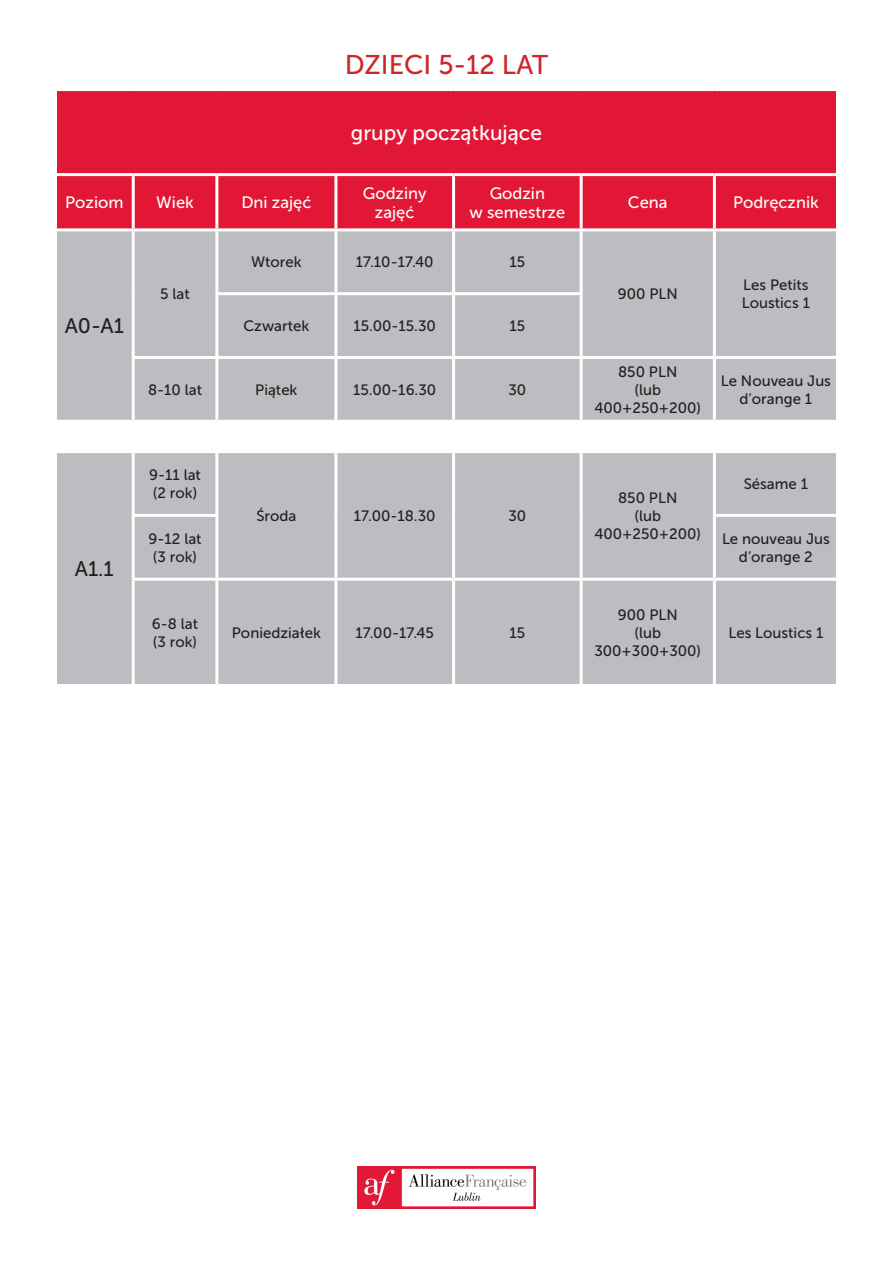
<style>
.page{position:relative;width:893px;height:1263px;background:#fff}
.page>*{position:absolute;margin:0;border:0;box-sizing:border-box;transform-origin:0 0}
.t1{font:27px "Museo Sans 500";color:#d1232a}
.t2{font:21px "Museo Sans 500";color:#fff}
.t3{font:21px "Museo Sans 500";color:#231f20}
.t4{font:16.5px/19.8px "Museo Sans 500";color:#fff;text-align:center}
.t5{font:15px/18px "Museo Sans 500";color:#231f20;text-align:center}
</style>
<div class="page">
<div style="left:57px;top:91px;width:779px;height:137px;background:#e21735"></div>
<div style="left:57px;top:231px;width:779px;height:189px;background:#bcbdc0"></div>
<hr style="left:54px;top:173px;width:79px;height:3px;background:#fff">
<hr style="left:133px;top:173px;width:84px;height:3px;background:#fff">
<hr style="left:132px;top:176px;width:3px;height:52px;background:#fff">
<hr style="left:217px;top:173px;width:119px;height:3px;background:#fff">
<hr style="left:215px;top:176px;width:3px;height:52px;background:#fff">
<hr style="left:336px;top:173px;width:118px;height:3px;background:#fff">
<hr style="left:334px;top:176px;width:3px;height:52px;background:#fff">
<hr style="left:454px;top:173px;width:127px;height:3px;background:#fff">
<hr style="left:452px;top:176px;width:3px;height:52px;background:#fff">
<hr style="left:581px;top:173px;width:133px;height:3px;background:#fff">
<hr style="left:580px;top:176px;width:3px;height:52px;background:#fff">
<hr style="left:714px;top:173px;width:125px;height:3px;background:#fff">
<hr style="left:713px;top:176px;width:3px;height:52px;background:#fff">
<hr style="left:132px;top:231px;width:3px;height:63px;background:#fff">
<hr style="left:215px;top:231px;width:3px;height:61px;background:#fff">
<hr style="left:334px;top:231px;width:3px;height:61px;background:#fff">
<hr style="left:452px;top:231px;width:3px;height:61px;background:#fff">
<hr style="left:580px;top:231px;width:3px;height:61px;background:#fff">
<hr style="left:713px;top:231px;width:3px;height:63px;background:#fff">
<hr style="left:132px;top:294px;width:3px;height:62px;background:#fff">
<hr style="left:215px;top:292px;width:121px;height:3px;background:#fff">
<hr style="left:215px;top:295px;width:3px;height:61px;background:#fff">
<hr style="left:336px;top:292px;width:118px;height:3px;background:#fff">
<hr style="left:334px;top:295px;width:3px;height:61px;background:#fff">
<hr style="left:454px;top:292px;width:129px;height:3px;background:#fff">
<hr style="left:452px;top:295px;width:3px;height:61px;background:#fff">
<hr style="left:580px;top:295px;width:3px;height:61px;background:#fff">
<hr style="left:713px;top:294px;width:3px;height:62px;background:#fff">
<hr style="left:132px;top:356px;width:85px;height:3px;background:#fff">
<hr style="left:132px;top:359px;width:3px;height:61px;background:#fff">
<hr style="left:217px;top:356px;width:119px;height:3px;background:#fff">
<hr style="left:215px;top:359px;width:3px;height:61px;background:#fff">
<hr style="left:336px;top:356px;width:118px;height:3px;background:#fff">
<hr style="left:334px;top:359px;width:3px;height:61px;background:#fff">
<hr style="left:454px;top:356px;width:127px;height:3px;background:#fff">
<hr style="left:452px;top:359px;width:3px;height:61px;background:#fff">
<hr style="left:581px;top:356px;width:133px;height:3px;background:#fff">
<hr style="left:580px;top:359px;width:3px;height:61px;background:#fff">
<hr style="left:714px;top:356px;width:125px;height:3px;background:#fff">
<hr style="left:713px;top:359px;width:3px;height:61px;background:#fff">
<img style="left:357px;top:1166px;width:179px;height:43px">
<div style="left:57px;top:453px;width:779px;height:231px;background:#bcbdc0"></div>
<hr style="left:132px;top:453px;width:3px;height:61px;background:#fff">
<hr style="left:215px;top:453px;width:3px;height:61px;background:#fff">
<hr style="left:334px;top:453px;width:3px;height:62px;background:#fff">
<hr style="left:452px;top:453px;width:3px;height:62px;background:#fff">
<hr style="left:580px;top:453px;width:3px;height:62px;background:#fff">
<hr style="left:713px;top:453px;width:3px;height:61px;background:#fff">
<hr style="left:132px;top:514px;width:86px;height:3px;background:#fff">
<hr style="left:132px;top:517px;width:3px;height:61px;background:#fff">
<hr style="left:215px;top:517px;width:3px;height:61px;background:#fff">
<hr style="left:334px;top:515px;width:3px;height:63px;background:#fff">
<hr style="left:452px;top:515px;width:3px;height:63px;background:#fff">
<hr style="left:580px;top:515px;width:3px;height:63px;background:#fff">
<hr style="left:713px;top:514px;width:126px;height:3px;background:#fff">
<hr style="left:713px;top:517px;width:3px;height:61px;background:#fff">
<hr style="left:132px;top:578px;width:85px;height:3px;background:#fff">
<hr style="left:132px;top:581px;width:3px;height:103px;background:#fff">
<hr style="left:217px;top:578px;width:119px;height:3px;background:#fff">
<hr style="left:215px;top:581px;width:3px;height:103px;background:#fff">
<hr style="left:336px;top:578px;width:118px;height:3px;background:#fff">
<hr style="left:334px;top:581px;width:3px;height:103px;background:#fff">
<hr style="left:454px;top:578px;width:127px;height:3px;background:#fff">
<hr style="left:452px;top:581px;width:3px;height:103px;background:#fff">
<hr style="left:581px;top:578px;width:133px;height:3px;background:#fff">
<hr style="left:580px;top:581px;width:3px;height:103px;background:#fff">
<hr style="left:714px;top:578px;width:125px;height:3px;background:#fff">
<hr style="left:713px;top:581px;width:3px;height:103px;background:#fff">
<p class="t1" style="left:345px;top:50px;width:205px">DZIECI 5-12 LAT</p>
<p class="t2" style="left:351px;top:121px;width:193px">grupy początkujące</p>
<p class="t4" style="left:65px;top:193px;width:60px">Poziom</p>
<p class="t4" style="left:156px;top:193px;width:39px">Wiek</p>
<p class="t4" style="left:241px;top:193px;width:72px">Dni zajęć</p>
<p class="t4" style="left:363px;top:183px;width:65px">Godziny zajęć</p>
<p class="t4" style="left:490px;top:183px;width:57px">Godzin</p>
<p class="t4" style="left:470px;top:203px;width:97px">w semestrze</p>
<p class="t3" style="left:65px;top:315px;width:61px">A0-A1</p>
<p class="t5" style="left:160px;top:285px;width:31px">5 lat</p>
<p class="t5" style="left:251px;top:253px;width:52px">Wtorek</p>
<p class="t5" style="left:356px;top:253px;width:79px">17.10-17.40</p>
<p class="t5" style="left:509px;top:253px;width:17px">15</p>
<p class="t5" style="left:243px;top:317px;width:67px">Czwartek</p>
<p class="t5" style="left:354px;top:317px;width:84px">15.00-15.30</p>
<p class="t5" style="left:509px;top:317px;width:17px">15</p>
<p class="t5" style="left:148px;top:381px;width:55px">8-10 lat</p>
<p class="t5" style="left:255px;top:381px;width:44px">Piątek</p>
<p class="t5" style="left:353px;top:381px;width:84px">15.00-16.30</p>
<p class="t5" style="left:508px;top:381px;width:19px">30</p>
<p class="t3" style="left:75px;top:558px;width:41px">A1.1</p>
<p class="t5" style="left:149px;top:466px;width:53px">9-11 lat</p>
<p class="t5" style="left:153px;top:484px;width:46px">(2 rok)</p>
<p class="t5" style="left:149px;top:530px;width:55px">9-12 lat</p>
<p class="t5" style="left:153px;top:548px;width:46px">(3 rok)</p>
<p class="t5" style="left:152px;top:615px;width:48px">6-8 lat</p>
<p class="t5" style="left:153px;top:633px;width:46px">(3 rok)</p>
<p class="t5" style="left:256px;top:507px;width:42px">Środa</p>
<p class="t5" style="left:354px;top:507px;width:83px">17.00-18.30</p>
<p class="t5" style="left:508px;top:507px;width:19px">30</p>
<p class="t5" style="left:232px;top:624px;width:91px">Poniedziałek</p>
<p class="t5" style="left:355px;top:624px;width:80px">17.00-17.45</p>
<p class="t5" style="left:509px;top:624px;width:17px">15</p>
<p class="t4" style="left:628px;top:193px;width:41px">Cena</p>
<p class="t4" style="left:733px;top:193px;width:87px">Podręcznik</p>
<p class="t5" style="left:618px;top:285px;width:61px">900 PLN</p>
<p class="t5" style="left:742px;top:276px;width:70px;text-align:left">Les Petits<br>Loustics 1</p>
<p class="t5" style="left:618px;top:363px;width:61px">850 PLN</p>
<p class="t5" style="left:594px;top:381px;width:108px">(lub<br>400+250+200)</p>
<p class="t5" style="left:721px;top:372px;width:112px">Le Nouveau Jus d’orange 1</p>
<p class="t5" style="left:618px;top:489px;width:61px">850 PLN</p>
<p class="t5" style="left:594px;top:507px;width:108px">(lub<br>400+250+200)</p>
<p class="t5" style="left:744px;top:475px;width:66px">Sésame 1</p>
<p class="t5" style="left:722px;top:530px;width:109px">Le nouveau Jus d’orange 2</p>
<p class="t5" style="left:618px;top:606px;width:61px">900 PLN</p>
<p class="t5" style="left:594px;top:624px;width:108px">(lub<br>300+300+300)</p>
<p class="t5" style="left:728px;top:624px;width:97px">Les Loustics 1</p>
</div>
